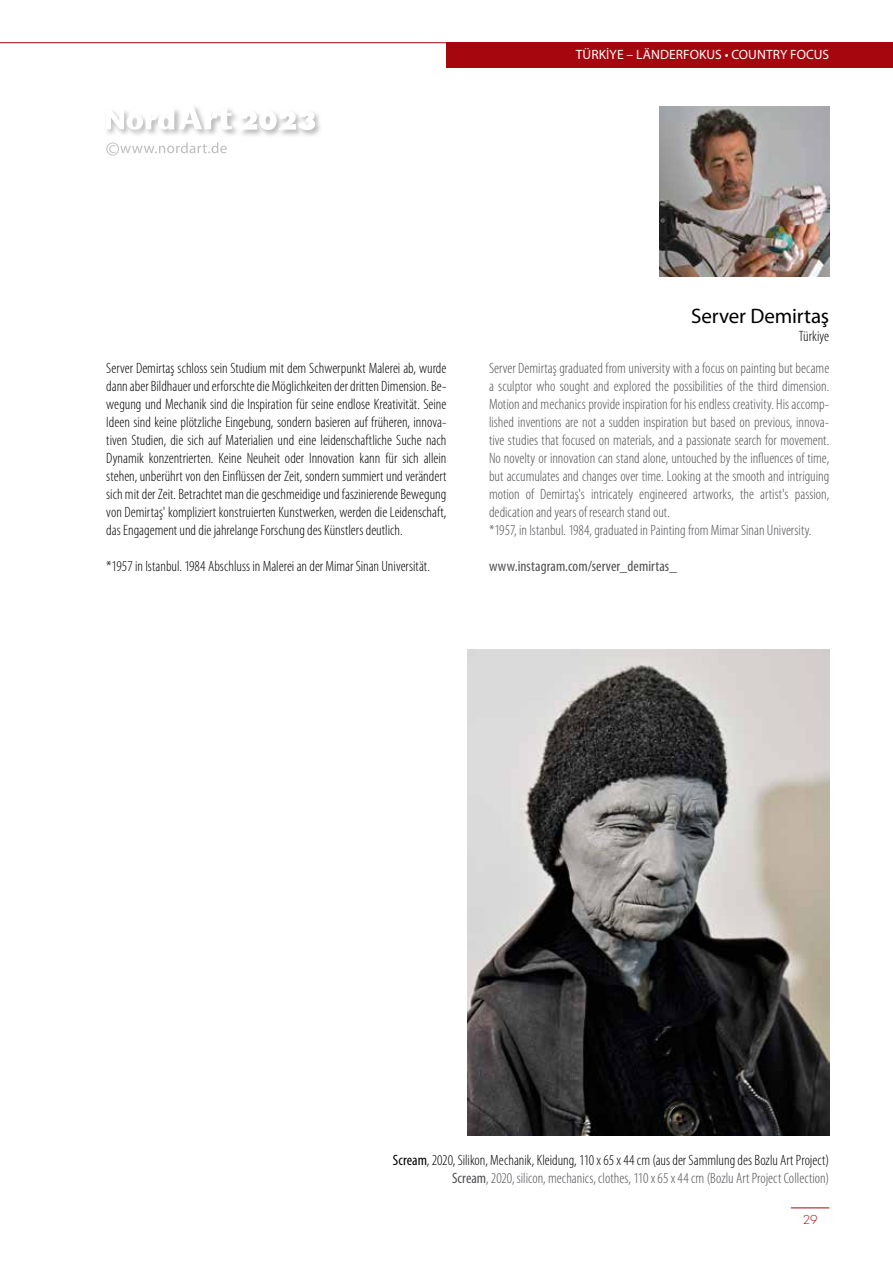
<style>
.page{position:relative;width:893px;height:1263px;background:#fff}
.page>*{position:absolute;margin:0;border:0;box-sizing:border-box;transform-origin:0 0}
.t1{font:21px "Myriad Pro";letter-spacing:-.005em;color:#000}
.t2{font:300 condensed 15px/18px "Myriad Pro";color:#000;text-align:right}
.t3{font:300 condensed 15px/18px "Myriad Pro";color:#514f53}
.t4{font:condensed 15px "Myriad Pro";letter-spacing:.005em;color:#514f53}
.t5{font:13.5px "Myriad Pro";letter-spacing:.005em;color:#fff}
.t6{font:300 12px "Futura Std";color:#a6060e}
.s1{font-weight:400}
.s2{font-weight:400;color:#514f53}
.s3{color:#514f53}
</style>
<div class="page">
<div style="left:446px;top:43px;width:447px;height:25px;background:#a6060e"></div>
<hr style="left:0;top:42px;width:446px;height:1px;background:#a6060e">
<hr style="left:791px;top:1207px;width:38px;height:1px;background:#a6060e">
<svg style="left:106px;top:142px;width:121px;height:13px"></svg>
<svg style="left:106px;top:130px;width:71px;height:5px"></svg>
<svg style="left:177px;top:111px;width:60px;height:24px"></svg>
<svg style="left:107px;top:107px;width:125px;height:23px"></svg>
<svg style="left:242px;top:113px;width:78px;height:23px"></svg>
<svg style="left:241px;top:112px;width:74px;height:18px"></svg>
<img style="left:468px;top:650px;width:361px;height:486px">
<img style="left:660px;top:106px;width:169px;height:170px">
<p class="t5" style="left:576px;top:46px;width:255px">TÜRKİYE – LÄNDERFOKUS • COUNTRY FOCUS</p>
<p class="t2" style="left:106px;top:359px;width:342px;text-align:justify">Server Demirtaş schloss sein Studium mit dem Schwerpunkt Malerei ab, wurde dann aber Bildhauer und erforschte die Möglichkeiten der dritten Dimension. Be&shy;wegung und Mechanik sind die Inspiration für seine endlose Kreativität. Seine Ideen sind keine plötzliche Eingebung, sondern basieren auf früheren, innova&shy;tiven Studien, die sich auf Materialien und eine leidenschaftliche Suche nach Dynamik konzentrierten. Keine Neuheit oder Innovation kann für sich allein stehen, unberührt von den Einflüssen der Zeit, sondern summiert und verändert sich mit der Zeit. Betrachtet man die geschmeidige und faszinierende Bewegung von Demirtaş' kompliziert konstruierten Kunstwerken, werden die Leidenschaft, das Engagement und die jahrelange Forschung des Künstlers deutlich.</p>
<p class="t2" style="left:106px;top:557px;width:325px">*1957 in Istanbul. 1984 Abschluss in Malerei an der Mimar Sinan Universität.</p>
<h1 class="t1" style="left:691px;top:303px;width:140px">Server Demirtaş</h1>
<p class="t2" style="left:799px;top:327px;width:32px">Türkiye</p>
<p class="t3" style="left:489px;top:359px;width:342px">Server Demirtaş graduated from university with a focus on painting but became a sculptor who sought and explored the possibilities of the third dimension.<br>Motion and mechanics provide inspiration for his endless creativity. His accomp&shy;lished inventions are not a sudden inspiration but based on previous, innova&shy;tive studies that focused on materials, and a passionate search for movement.<br>No novelty or innovation can stand alone, untouched by the influences of time, but accumulates and changes over time. Looking at the smooth and intriguing motion of Demirtaş's intricately engineered artworks, the artist's passion, dedication and years of research stand out.<br>*1957, in Istanbul. 1984, graduated in Painting from Mimar Sinan University.</p>
<p class="t4" style="left:489px;top:557px;width:190px">www.instagram.com/server_demirtas_</p>
<p class="t2" style="left:393px;top:1151px;width:438px"><span class="s1">Scream</span>, 2020, Silikon, Mechanik, Kleidung, 110 x 65 x 44 cm (aus der Sammlung des Bozlu Art Project)<br><span class="s2">Scream</span><span class="s3">, 2020, silicon, mechanics, clothes, 110 x 65 x 44 cm (Bozlu Art Project Collection)</span></p>
<p class="t6" style="left:803px;top:1213px;width:16px">29</p>
</div>
